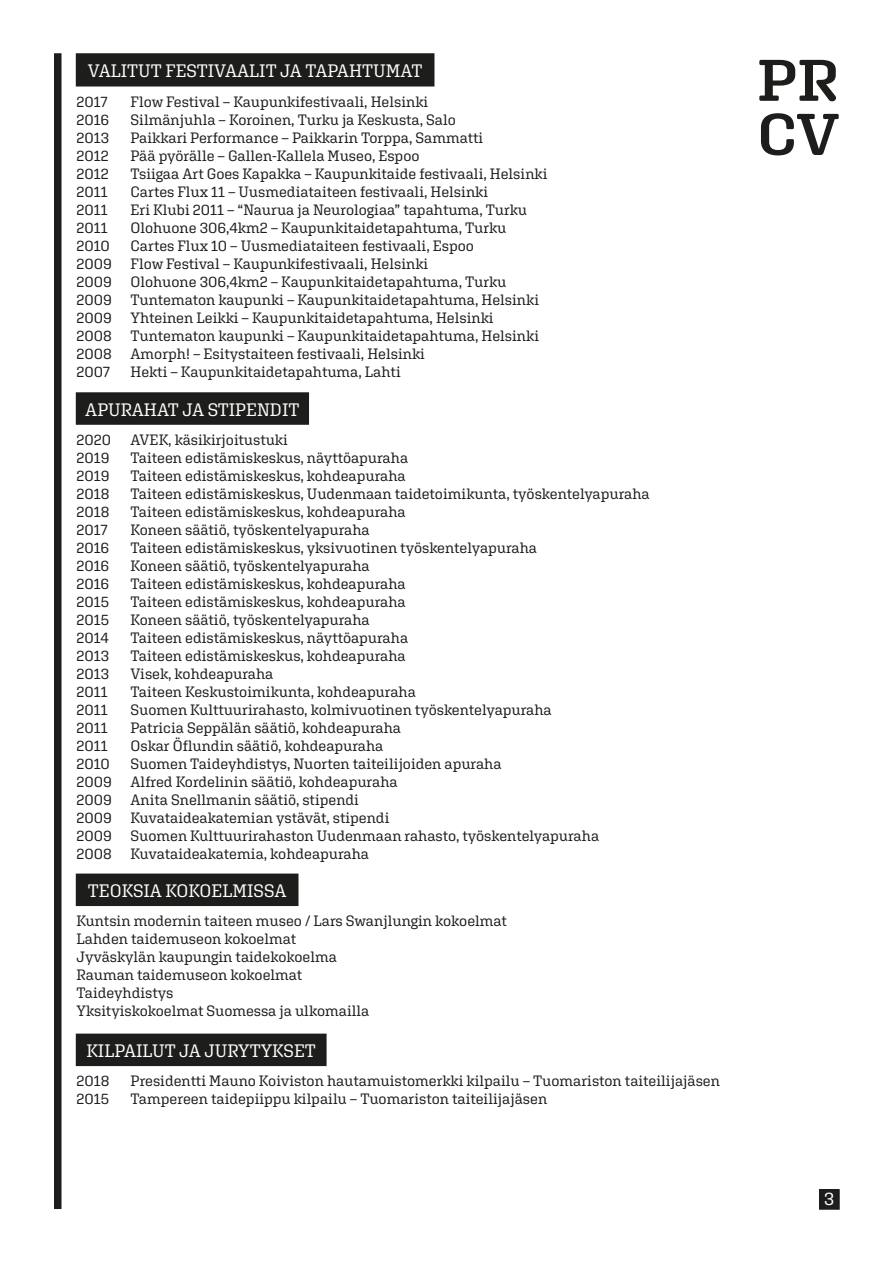
<style>
.page{position:relative;width:893px;height:1263px;background:#fff}
.page>*{position:absolute;margin:0;border:0;box-sizing:border-box;transform-origin:0 0}
.t1{font:600 58.5px "Aglet Slab";color:#1d1d1b;scale:1.09 1}
.Otsikot{font:18px "Aglet Slab";color:#fff}
.Aglel_Slab_teksti_10{font:15px "Aglet Slab";letter-spacing:-.005em;color:#1d1d1b}
</style>
<div class="page">
<div style="left:77px;top:54px;width:357px;height:32px;background:#1d1d1b"></div>
<div style="left:76px;top:53px;width:358px;height:33px;border:2px solid #1d1d1b"></div>
<div style="left:77px;top:393px;width:231px;height:31px;background:#1d1d1b"></div>
<div style="left:76px;top:392px;width:233px;height:33px;border:2px solid #1d1d1b"></div>
<div style="left:77px;top:874px;width:221px;height:31px;background:#1d1d1b"></div>
<div style="left:76px;top:873px;width:222px;height:33px;border:2px solid #1d1d1b"></div>
<div style="left:77px;top:1034px;width:249px;height:31px;background:#1d1d1b"></div>
<div style="left:76px;top:1033px;width:251px;height:33px;border:2px solid #1d1d1b"></div>
<div style="left:54px;top:53px;width:8px;height:1156px;background:#1d1d1b"></div>
<div style="left:820px;top:1190px;width:19px;height:19px;background:#1d1d1b"></div>
<div style="left:819px;top:1189px;width:21px;height:21px;border:2px solid #1d1d1b"></div>
<p class="Otsikot" style="left:88px;top:60px;width:336px">VALITUT FESTIVAALIT JA TAPAHTUMAT</p>
<p class="Aglel_Slab_teksti_10" style="left:77px;top:93px;width:33px">2017</p>
<p class="Aglel_Slab_teksti_10" style="left:131px;top:93px;width:299px">Flow Festival – Kaupunkifestivaali, Helsinki</p>
<p class="Aglel_Slab_teksti_10" style="left:77px;top:111px;width:34px">2016</p>
<p class="Aglel_Slab_teksti_10" style="left:131px;top:111px;width:327px">Silmänjuhla – Koroinen, Turku ja Keskusta, Salo</p>
<p class="Aglel_Slab_teksti_10" style="left:77px;top:129px;width:34px">2013</p>
<p class="Aglel_Slab_teksti_10" style="left:131px;top:129px;width:354px">Paikkari Performance – Paikkarin Torppa, Sammatti</p>
<p class="Aglel_Slab_teksti_10" style="left:77px;top:147px;width:34px">2012</p>
<p class="Aglel_Slab_teksti_10" style="left:131px;top:147px;width:291px">Pää pyörälle – Gallen-Kallela Museo, Espoo</p>
<p class="Aglel_Slab_teksti_10" style="left:77px;top:165px;width:34px">2012</p>
<p class="Aglel_Slab_teksti_10" style="left:131px;top:165px;width:418px">Tsiigaa Art Goes Kapakka – Kaupunkitaide festivaali, Helsinki</p>
<p class="Aglel_Slab_teksti_10" style="left:77px;top:183px;width:33px">2011</p>
<p class="Aglel_Slab_teksti_10" style="left:131px;top:183px;width:359px">Cartes Flux 11 – Uusmediataiteen festivaali, Helsinki</p>
<p class="Aglel_Slab_teksti_10" style="left:77px;top:201px;width:33px">2011</p>
<p class="Aglel_Slab_teksti_10" style="left:131px;top:201px;width:398px">Eri Klubi 2011 – “Naurua ja Neurologiaa” tapahtuma, Turku</p>
<p class="Aglel_Slab_teksti_10" style="left:77px;top:219px;width:33px">2011</p>
<p class="Aglel_Slab_teksti_10" style="left:131px;top:219px;width:377px">Olohuone 306,4km2 – Kaupunkitaidetapahtuma, Turku</p>
<p class="Aglel_Slab_teksti_10" style="left:77px;top:237px;width:35px">2010</p>
<p class="Aglel_Slab_teksti_10" style="left:131px;top:237px;width:345px">Cartes Flux 10 – Uusmediataiteen festivaali, Espoo</p>
<p class="Aglel_Slab_teksti_10" style="left:77px;top:255px;width:353px">2009 Flow Festival – Kaupunkifestivaali, Helsinki</p>
<p class="Aglel_Slab_teksti_10" style="left:77px;top:273px;width:431px">2009 Olohuone 306,4km2 – Kaupunkitaidetapahtuma, Turku</p>
<p class="Aglel_Slab_teksti_10" style="left:77px;top:291px;width:464px">2009 Tuntematon kaupunki – Kaupunkitaidetapahtuma, Helsinki</p>
<p class="Aglel_Slab_teksti_10" style="left:77px;top:309px;width:419px">2009 Yhteinen Leikki – Kaupunkitaidetapahtuma, Helsinki</p>
<p class="Aglel_Slab_teksti_10" style="left:77px;top:327px;width:464px">2008 Tuntematon kaupunki – Kaupunkitaidetapahtuma, Helsinki</p>
<p class="Aglel_Slab_teksti_10" style="left:77px;top:345px;width:350px">2008 Amorph! – Esitystaiteen festivaali, Helsinki</p>
<p class="Aglel_Slab_teksti_10" style="left:77px;top:363px;width:35px">2007</p>
<p class="Aglel_Slab_teksti_10" style="left:131px;top:363px;width:272px">Hekti – Kaupunkitaidetapahtuma, Lahti</p>
<p class="Otsikot" style="left:85px;top:399px;width:216px">APURAHAT JA STIPENDIT</p>
<p class="Aglel_Slab_teksti_10" style="left:77px;top:430px;width:36px">2020</p>
<p class="Aglel_Slab_teksti_10" style="left:131px;top:430px;width:159px">AVEK, käsikirjoitustuki</p>
<p class="Aglel_Slab_teksti_10" style="left:77px;top:448px;width:34px">2019</p>
<p class="Aglel_Slab_teksti_10" style="left:131px;top:448px;width:279px">Taiteen edistämiskeskus, näyttöapuraha</p>
<p class="Aglel_Slab_teksti_10" style="left:77px;top:466px;width:34px">2019</p>
<p class="Aglel_Slab_teksti_10" style="left:131px;top:466px;width:277px">Taiteen edistämiskeskus, kohdeapuraha</p>
<p class="Aglel_Slab_teksti_10" style="left:77px;top:484px;width:34px">2018</p>
<p class="Aglel_Slab_teksti_10" style="left:131px;top:484px;width:521px">Taiteen edistämiskeskus, Uudenmaan taidetoimikunta, työskentelyapuraha</p>
<p class="Aglel_Slab_teksti_10" style="left:77px;top:502px;width:34px">2018</p>
<p class="Aglel_Slab_teksti_10" style="left:131px;top:502px;width:277px">Taiteen edistämiskeskus, kohdeapuraha</p>
<p class="Aglel_Slab_teksti_10" style="left:77px;top:520px;width:33px">2017</p>
<p class="Aglel_Slab_teksti_10" style="left:131px;top:520px;width:241px">Koneen säätiö, työskentelyapuraha</p>
<p class="Aglel_Slab_teksti_10" style="left:77px;top:538px;width:34px">2016</p>
<p class="Aglel_Slab_teksti_10" style="left:131px;top:538px;width:408px">Taiteen edistämiskeskus, yksivuotinen työskentelyapuraha</p>
<p class="Aglel_Slab_teksti_10" style="left:77px;top:556px;width:34px">2016</p>
<p class="Aglel_Slab_teksti_10" style="left:131px;top:556px;width:241px">Koneen säätiö, työskentelyapuraha</p>
<p class="Aglel_Slab_teksti_10" style="left:77px;top:574px;width:34px">2016</p>
<p class="Aglel_Slab_teksti_10" style="left:131px;top:574px;width:277px">Taiteen edistämiskeskus, kohdeapuraha</p>
<p class="Aglel_Slab_teksti_10" style="left:77px;top:592px;width:34px">2015</p>
<p class="Aglel_Slab_teksti_10" style="left:131px;top:592px;width:277px">Taiteen edistämiskeskus, kohdeapuraha</p>
<p class="Aglel_Slab_teksti_10" style="left:77px;top:610px;width:34px">2015</p>
<p class="Aglel_Slab_teksti_10" style="left:131px;top:610px;width:241px">Koneen säätiö, työskentelyapuraha</p>
<p class="Aglel_Slab_teksti_10" style="left:77px;top:628px;width:34px">2014</p>
<p class="Aglel_Slab_teksti_10" style="left:131px;top:628px;width:279px">Taiteen edistämiskeskus, näyttöapuraha</p>
<p class="Aglel_Slab_teksti_10" style="left:77px;top:646px;width:34px">2013</p>
<p class="Aglel_Slab_teksti_10" style="left:131px;top:646px;width:277px">Taiteen edistämiskeskus, kohdeapuraha</p>
<p class="Aglel_Slab_teksti_10" style="left:77px;top:664px;width:34px">2013</p>
<p class="Aglel_Slab_teksti_10" style="left:131px;top:664px;width:144px">Visek, kohdeapuraha</p>
<p class="Aglel_Slab_teksti_10" style="left:77px;top:682px;width:33px">2011</p>
<p class="Aglel_Slab_teksti_10" style="left:131px;top:682px;width:287px">Taiteen Keskustoimikunta, kohdeapuraha</p>
<p class="Aglel_Slab_teksti_10" style="left:77px;top:700px;width:33px">2011</p>
<p class="Aglel_Slab_teksti_10" style="left:131px;top:700px;width:423px">Suomen Kulttuurirahasto, kolmivuotinen työskentelyapuraha</p>
<p class="Aglel_Slab_teksti_10" style="left:77px;top:718px;width:33px">2011</p>
<p class="Aglel_Slab_teksti_10" style="left:131px;top:718px;width:272px">Patricia Seppälän säätiö, kohdeapuraha</p>
<p class="Aglel_Slab_teksti_10" style="left:77px;top:736px;width:33px">2011</p>
<p class="Aglel_Slab_teksti_10" style="left:131px;top:736px;width:254px">Oskar Öflundin säätiö, kohdeapuraha</p>
<p class="Aglel_Slab_teksti_10" style="left:77px;top:754px;width:35px">2010</p>
<p class="Aglel_Slab_teksti_10" style="left:131px;top:754px;width:373px">Suomen Taideyhdistys, Nuorten taiteilijoiden apuraha</p>
<p class="Aglel_Slab_teksti_10" style="left:77px;top:772px;width:323px">2009 Alfred Kordelinin säätiö, kohdeapuraha</p>
<p class="Aglel_Slab_teksti_10" style="left:77px;top:790px;width:284px">2009 Anita Snellmanin säätiö, stipendi</p>
<p class="Aglel_Slab_teksti_10" style="left:77px;top:808px;width:314px">2009 Kuvataideakatemian ystävät, stipendi</p>
<p class="Aglel_Slab_teksti_10" style="left:77px;top:826px;width:524px">2009 Suomen Kulttuurirahaston Uudenmaan rahasto, työskentelyapuraha</p>
<p class="Aglel_Slab_teksti_10" style="left:77px;top:844px;width:294px">2008 Kuvataideakatemia, kohdeapuraha</p>
<p class="Otsikot" style="left:88px;top:880px;width:200px">TEOKSIA KOKOELMISSA</p>
<p class="Aglel_Slab_teksti_10" style="left:77px;top:911px;width:432px">Kuntsin modernin taiteen museo / Lars Swanjlungin kokoelmat</p>
<p class="Aglel_Slab_teksti_10" style="left:77px;top:929px;width:221px">Lahden taidemuseon kokoelmat</p>
<p class="Aglel_Slab_teksti_10" style="left:77px;top:947px;width:262px">Jyväskylän kaupungin taidekokoelma</p>
<p class="Aglel_Slab_teksti_10" style="left:77px;top:965px;width:227px">Rauman taidemuseon kokoelmat</p>
<p class="Aglel_Slab_teksti_10" style="left:77px;top:983px;width:98px">Taideyhdistys</p>
<p class="Aglel_Slab_teksti_10" style="left:77px;top:1001px;width:294px">Yksityiskokoelmat Suomessa ja ulkomailla</p>
<p class="Otsikot" style="left:86px;top:1040px;width:231px">KILPAILUT JA JURYTYKSET</p>
<p class="Aglel_Slab_teksti_10" style="left:77px;top:1072px;width:34px">2018</p>
<p class="Aglel_Slab_teksti_10" style="left:131px;top:1072px;width:591px">Presidentti Mauno Koiviston hautamuistomerkki kilpailu – Tuomariston taiteilijajäsen</p>
<p class="Aglel_Slab_teksti_10" style="left:77px;top:1090px;width:34px">2015</p>
<p class="Aglel_Slab_teksti_10" style="left:131px;top:1090px;width:418px">Tampereen taidepiippu kilpailu – Tuomariston taiteilijajäsen</p>
<p class="t1" style="left:757px;top:45px;width:77px">PR</p>
<p class="t1" style="left:757px;top:99px;width:77px">CV</p>
<p class="Otsikot" style="left:824px;top:1188px;width:12px">3</p>
</div>
